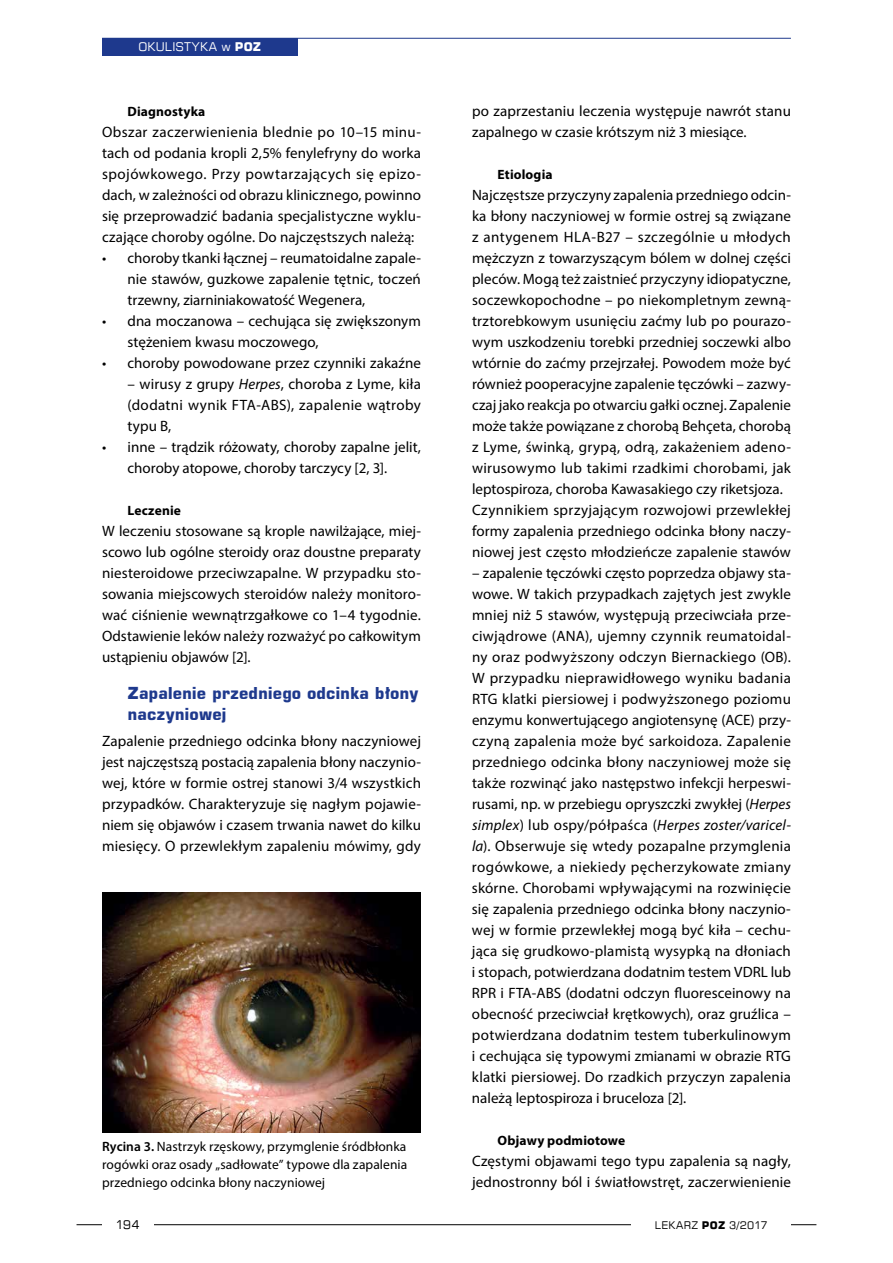
<style>
.page{position:relative;width:893px;height:1263px;background:#fff}
.page>*{position:absolute;margin:0;border:0;box-sizing:border-box;transform-origin:0 0}
.t1{font:700 16.5px/21px "Square 721 EU";color:#1e398d}
.t2{font:15px/21px "Myriad Pro";letter-spacing:.005em;color:#000;text-align:justify}
.t3{font:13.5px/18px "Myriad Pro";letter-spacing:.005em;color:#000;text-align:justify}
.t4{font:700 13.5px "Myriad Pro";letter-spacing:.01em;color:#000}
.t5{font:12px "Square 721 EU";letter-spacing:.035em;color:#fff}
.t6{font:12px "Square 721 EU";color:#000}
.t7{font:10.5px "Square 721 EU";letter-spacing:.03em;color:#000}
.s1{font-weight:700}
.s2{font-style:italic}
.s3{font-weight:600}
</style>
<div class="page">
<hr style="left:102px;top:38px;width:689px;height:1px;background:#1e398d">
<hr style="left:77px;top:1224px;width:739px;height:1px;background:#000">
<div style="left:102px;top:1216px;width:51px;height:17px;background:#fff"></div>
<div style="left:631px;top:1216px;width:160px;height:17px;background:#fff"></div>
<div style="left:102px;top:38px;width:196px;height:17px;background:#1e398d"></div>
<img style="left:102px;top:893px;width:319px;height:239px">
<p class="t5" style="left:138px;top:39px;width:124px">OKULISTYKA W <span class="s1">POZ</span></p>
<p class="t4" style="left:128px;top:102px;width:79px">Diagnostyka</p>
<p class="t2" style="left:102px;top:121px;width:320px">Obszar zaczerwienienia blednie po 10–15 minu&shy;tach od podania kropli 2,5% fenylefryny do worka spojówkowego. Przy powtarzających się epizo&shy;dach, w zależności od obrazu klinicznego, powinno się przeprowadzić badania specjalistyczne wyklu&shy;czające choroby ogólne. Do najczęstszych należą:</p>
<p class="t2" style="left:128px;top:247px;width:295px;text-indent:-26px">• choroby tkanki łącznej – reumatoidalne zapale&shy;nie stawów, guzkowe zapalenie tętnic, toczeń trzewny, ziarniniakowatość Wegenera,</p>
<p class="t2" style="left:128px;top:310px;width:295px;text-indent:-26px">• dna moczanowa – cechująca się zwiększonym stężeniem kwasu moczowego,</p>
<p class="t2" style="left:102px;top:352px;width:320px">• choroby powodowane przez czynniki zakaźne</p>
<p class="t2" style="left:128px;top:373px;width:295px">– wirusy z grupy <span class="s2">Herpes</span>, choroba z Lyme, kiła (dodatni wynik FTA-ABS), zapalenie wątroby typu B,</p>
<p class="t2" style="left:102px;top:436px;width:320px;text-align:center">• inne – trądzik różowaty, choroby zapalne jelit, choroby atopowe, choroby tarczycy [2, 3].</p>
<p class="t4" style="left:128px;top:501px;width:55px">Leczenie</p>
<p class="t2" style="left:102px;top:520px;width:320px">W leczeniu stosowane są krople nawilżające, miej&shy;scowo lub ogólne steroidy oraz doustne preparaty niesteroidowe przeciwzapalne. W przypadku sto&shy;sowania miejscowych steroidów należy monitoro&shy;wać ciśnienie wewnątrzgałkowe co 1–4 tygodnie.<br>Odstawienie leków należy rozważyć po całkowitym ustąpieniu objawów [2].</p>
<p class="t1" style="left:128px;top:683px;width:292px">Zapalenie przedniego odcinka błony naczyniowej</p>
<p class="t2" style="left:102px;top:730px;width:320px">Zapalenie przedniego odcinka błony naczyniowej jest najczęstszą postacią zapalenia błony naczynio&shy;wej, które w formie ostrej stanowi 3/4 wszystkich przypadków. Charakteryzuje się nagłym pojawie&shy;niem się objawów i czasem trwania nawet do kilku miesięcy. O przewlekłym zapaleniu mówimy, gdy</p>
<p class="t3" style="left:102px;top:1137px;width:307px"><span class="s3">Rycina 3.</span> Nastrzyk rzęskowy, przymglenie śródbłonka rogówki oraz osady „sadłowate” typowe dla zapalenia przedniego odcinka błony naczyniowej</p>
<p class="t2" style="left:472px;top:100px;width:320px">po zaprzestaniu leczenia występuje nawrót stanu zapalnego w czasie krótszym niż 3 miesiące.</p>
<p class="t4" style="left:497px;top:165px;width:57px">Etiologia</p>
<p class="t2" style="left:472px;top:184px;width:320px;text-align:left">Najczęstsze przyczyny zapalenia przedniego odcin&shy;ka błony naczyniowej w formie ostrej są związane z antygenem HLA-B27 – szczególnie u młodych mężczyzn z towarzyszącym bólem w dolnej części pleców. Mogą też zaistnieć przyczyny idiopatyczne, soczewkopochodne – po niekompletnym zewną&shy;trztorebkowym usunięciu zaćmy lub po pourazo&shy;wym uszkodzeniu torebki przedniej soczewki albo wtórnie do zaćmy przejrzałej. Powodem może być również pooperacyjne zapalenie tęczówki – zazwy&shy;czaj jako reakcja po otwarciu gałki ocznej. Zapalenie może także powiązane z chorobą Behçeta, chorobą z Lyme, świnką, grypą, odrą, zakażeniem adeno&shy;wirusowymo lub takimi rzadkimi chorobami, jak leptospiroza, choroba Kawasakiego czy riketsjoza.<br>Czynnikiem sprzyjającym rozwojowi przewlekłej formy zapalenia przedniego odcinka błony naczy&shy;niowej jest często młodzieńcze zapalenie stawów</p>
<p class="t2" style="left:472px;top:562px;width:320px">– zapalenie tęczówki często poprzedza objawy sta&shy;wowe. W takich przypadkach zajętych jest zwykle mniej niż 5 stawów, występują przeciwciała prze&shy;ciwjądrowe (ANA), ujemny czynnik reumatoidal&shy;ny oraz podwyższony odczyn Biernackiego (OB).<br>W przypadku nieprawidłowego wyniku badania RTG klatki piersiowej i podwyższonego poziomu enzymu konwertującego angiotensynę (ACE) przy&shy;czyną zapalenia może być sarkoidoza. Zapalenie przedniego odcinka błony naczyniowej może się także rozwinąć jako następstwo infekcji herpeswi&shy;rusami, np. w przebiegu opryszczki zwykłej (<span class="s2">Herpes simplex</span>) lub ospy/półpaśca (<span class="s2">Herpes zoster/varicel&shy;la</span>). Obserwuje się wtedy pozapalne przymglenia rogówkowe, a niekiedy pęcherzykowate zmiany skórne. Chorobami wpływającymi na rozwinięcie się zapalenia przedniego odcinka błony naczynio&shy;wej w formie przewlekłej mogą być kiła – cechu&shy;jąca się grudkowo-plamistą wysypką na dłoniach i stopach, potwierdzana dodatnim testem VDRL lub RPR i FTA-ABS (dodatni odczyn fluoresceinowy na obecność przeciwciał krętkowych), oraz gruźlica – potwierdzana dodatnim testem tuberkulinowym i cechująca się typowymi zmianami w obrazie RTG klatki piersiowej. Do rzadkich przyczyn zapalenia należą leptospiroza i bruceloza [2].</p>
<p class="t4" style="left:497px;top:1131px;width:129px">Objawy podmiotowe</p>
<p class="t2" style="left:472px;top:1150px;width:320px">Częstymi objawami tego typu zapalenia są nagły, jednostronny ból i światłowstręt, zaczerwienienie</p>
<p class="t6" style="left:116px;top:1217px;width:25px">194</p>
<p class="t7" style="left:655px;top:1218px;width:115px">LEKARZ <span class="s1">POZ</span> 3/2017</p>
</div>
